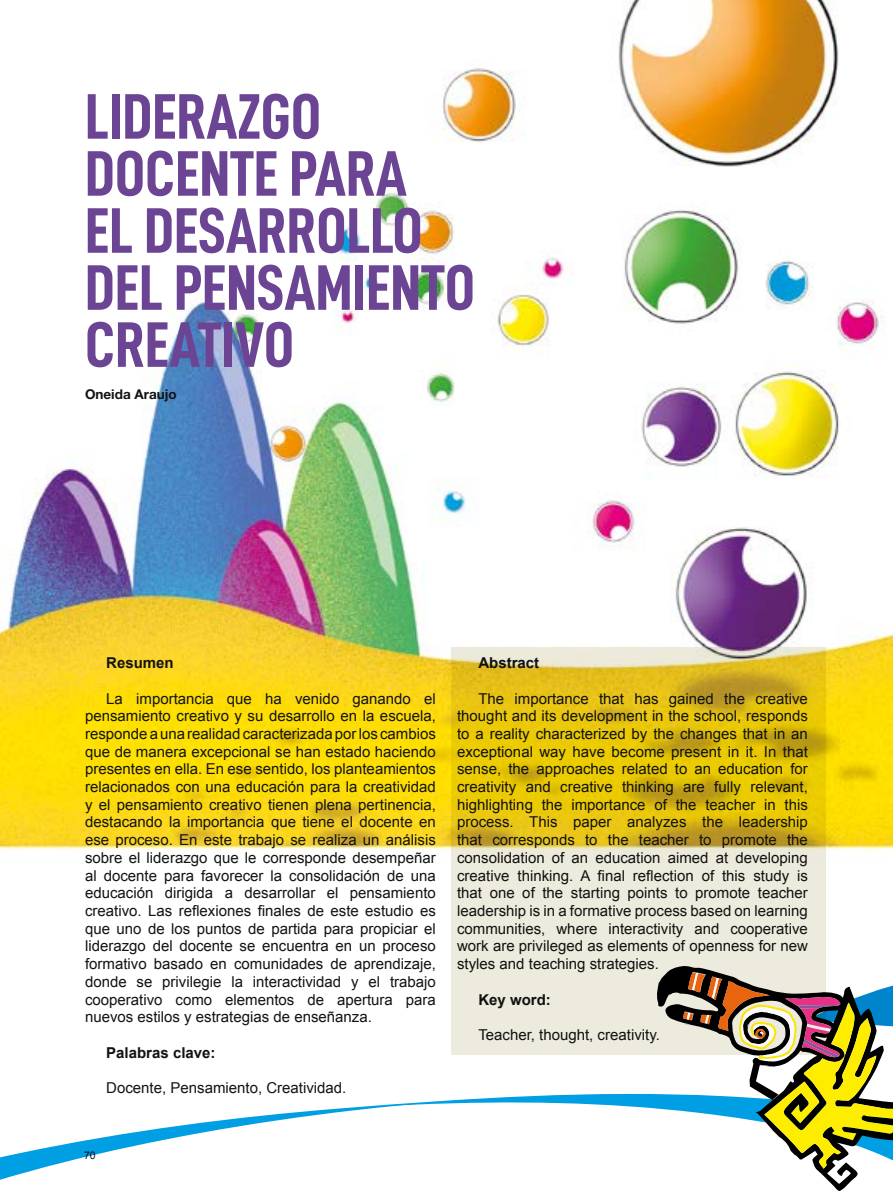
<style>
.page{position:relative;width:893px;height:1191px;background:#fff}
.page>*{position:absolute;margin:0;border:0;box-sizing:border-box;transform-origin:0 0}
.t1{font:64.5px/57px "D DIN Condensed Bold";color:#6c4494}
.t2{font:15px/17.7px "Arial";color:#131313;text-align:justify}
.t3{font:700 15px "Arial";color:#131313}
.t4{font:700 13.5px "Helvetica Neue LT Std";color:#131313}
.t5{font:10.5px "Arial";color:#131313}
</style>
<div class="page">
<svg style="left:0;top:1054px;width:657px;height:126px"></svg>
<img style="left:0;top:0;width:893px;height:902px">
<svg style="left:452px;top:647px;width:374px;height:407px;background:#e6d375"></svg>
<svg style="left:657px;top:966px;width:26px;height:145px"></svg>
<svg style="left:683px;top:962px;width:210px;height:229px"></svg>
<h1 class="t1" style="left:85px;top:87px;width:391px">LIDERAZGO<br>DOCENTE PARA<br>EL DESARROLLO<br>DEL PENSAMIENTO<br>CREATIVO</h1>
<p class="t4" style="left:85px;top:385px;width:93px">Oneida Araujo</p>
<p class="t3" style="left:106px;top:652px;width:69px">Resumen</p>
<p class="t2" style="left:85px;top:689px;width:352px;text-indent:21px">La importancia que ha venido ganando el pensamiento creativo y su desarrollo en la escuela, responde a una realidad caracterizada por los cambios que de manera excepcional se han estado haciendo presentes en ella. En ese sentido, los planteamientos relacionados con una educación para la creatividad y el pensamiento creativo tienen plena pertinencia, destacando la importancia que tiene el docente en ese proceso. En este trabajo se realiza un análisis sobre el liderazgo que le corresponde desempeñar al docente para favorecer la consolidación de una educación dirigida a desarrollar el pensamiento creativo. Las reflexiones finales de este estudio es que uno de los puntos de partida para propiciar el liderazgo del docente se encuentra en un proceso formativo basado en comunidades de aprendizaje, donde se privilegie la interactividad y el trabajo cooperativo como elementos de apertura para nuevos estilos y estrategias de enseñanza.</p>
<p class="t3" style="left:106px;top:1041px;width:111px">Palabras clave:</p>
<p class="t2" style="left:106px;top:1079px;width:242px">Docente, Pensamiento, Creatividad.</p>
<p class="t3" style="left:478px;top:652px;width:62px">Abstract</p>
<p class="t2" style="left:457px;top:689px;width:352px;text-indent:21px">The importance that has gained the creative thought and its development in the school, responds to a reality characterized by the changes that in an exceptional way have become present in it. In that sense, the approaches related to an education for creativity and creative thinking are fully relevant, highlighting the importance of the teacher in this process. This paper analyzes the leadership that corresponds to the teacher to promote the consolidation of an education aimed at developing creative thinking. A final reflection of this study is that one of the starting points to promote teacher leadership is in a formative process based on learning communities, where interactivity and cooperative work are privileged as elements of openness for new styles and teaching strategies.</p>
<p class="t3" style="left:478px;top:988px;width:74px">Key word:</p>
<p class="t2" style="left:478px;top:1026px;width:183px">Teacher, thought, creativity.</p>
<p class="t5" style="left:84px;top:1148px;width:13px">70</p>
</div>
